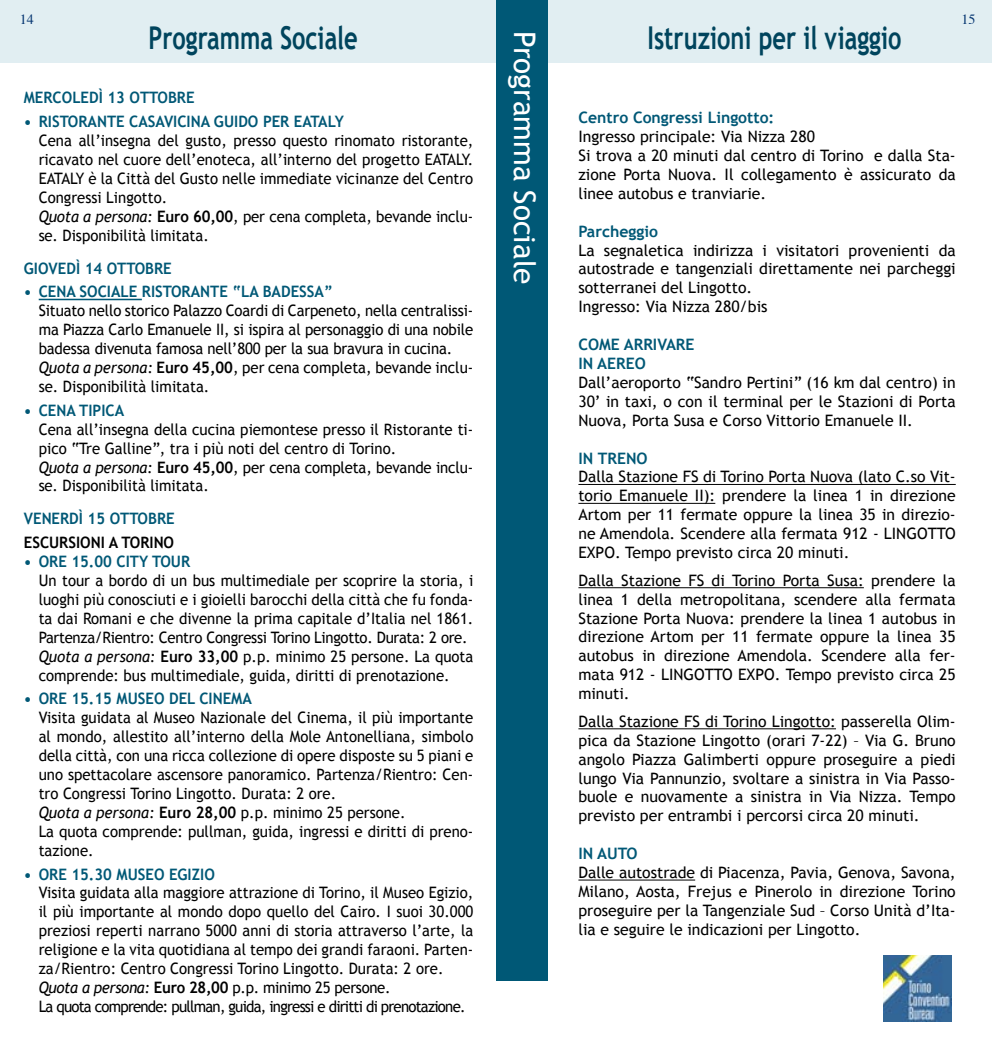
<style>
.page{position:relative;width:993px;height:1042px;background:#fff}
.page>*{position:absolute;margin:0;border:0;box-sizing:border-box;transform-origin:0 0}
.t1{font:700 31.5px "Trebuchet MS";color:#00445d;scale:.75 1}
.t2{font:29.75px "Trebuchet MS";color:#fff}
.t3{font:15.75px/18.9px "Trebuchet MS";color:#000;scale:.95 1}
.t4{font:15.75px/18.9px "Trebuchet MS";color:#000;text-align:justify}
.t5{font:700 15.75px "Trebuchet MS";color:#005876;scale:.95 1}
.t6{font:700 15.75px/18.9px "Trebuchet MS";color:#005876}
.t7{font:700 15.75px "Trebuchet MS";color:#000;scale:.95 1}
.t8{font:14px "Times";color:#00316e}
.s1{font-style:italic}
.s2{font-weight:700}
</style>
<div class="page">
<div style="left:456px;top:0;width:534px;height:878px;background:#e1eef2"></div>
<div style="left:496px;top:63px;width:494px;height:975px;background:#fff"></div>
<div style="left:0;top:0;width:496px;height:878px;background:#e1eef2"></div>
<div style="left:0;top:63px;width:496px;height:967px;background:#fff"></div>
<div style="left:496px;top:0;width:51px;height:980px;background:#005876"></div>
<hr style="left:578px;top:484px;width:377px;height:1px;background:#000">
<hr style="left:578px;top:503px;width:137px;height:1px;background:#000">
<hr style="left:578px;top:587px;width:285px;height:1px;background:#000">
<hr style="left:578px;top:728px;width:257px;height:1px;background:#000">
<hr style="left:578px;top:879px;width:117px;height:1px;background:#000">
<hr style="left:39px;top:299px;width:103px;height:1px;background:#005876">
<img style="left:883px;top:955px;width:68px;height:66px">
<p class="t8" style="left:20px;top:14px;width:15px">14</p>
<p class="t8" style="left:961px;top:14px;width:15px">15</p>
<h1 class="t1" style="left:148px;top:20px;width:280px">Programma Sociale</h1>
<h2 class="t2" style="left:542px;top:31px;width:255px;rotate:90deg">Programma Sociale</h2>
<h1 class="t1" style="left:647px;top:20px;width:340px">Istruzioni per il viaggio</h1>
<p class="t5" style="left:24px;top:89px;width:181px">MERCOLEDÌ 13 OTTOBRE</p>
<p class="t5" style="left:24px;top:112px;width:338px">• RISTORANTE CASAVICINA GUIDO PER EATALY</p>
<p class="t3" style="left:39px;top:131px;width:459px">Cena all’insegna del gusto, presso questo rinomato ristorante, ricavato nel cuore dell’enoteca, all’interno del progetto EATALY.<br>EATALY è la Città del Gusto nelle immediate vicinanze del Centro Congressi Lingotto.<br><span class="s1">Quota a persona:</span> <span class="s2">Euro 60,00</span>, per cena completa, bevande inclu&shy;se. Disponibilità limitata.</p>
<p class="t5" style="left:24px;top:259px;width:157px">GIOVEDÌ 14 OTTOBRE</p>
<p class="t5" style="left:24px;top:283px;width:326px">• CENA SOCIALE RISTORANTE “LA BADESSA”</p>
<p class="t3" style="left:39px;top:301px;width:459px">Situato nello storico Palazzo Coardi di Carpeneto, nella centralissi&shy;ma Piazza Carlo Emanuele II, si ispira al personaggio di una nobile badessa divenuta famosa nell’800 per la sua bravura in cucina.<br><span class="s1">Quota a persona:</span> <span class="s2">Euro 45,00</span>, per cena completa, bevande inclu&shy;se. Disponibilità limitata.</p>
<p class="t5" style="left:24px;top:401px;width:107px">• CENA TIPICA</p>
<p class="t3" style="left:39px;top:420px;width:459px">Cena all’insegna della cucina piemontese presso il Ristorante ti&shy;pico “Tre Galline”, tra i più noti del centro di Torino.<br><span class="s1">Quota a persona:</span> <span class="s2">Euro 45,00</span>, per cena completa, bevande inclu&shy;se. Disponibilità limitata.</p>
<p class="t5" style="left:24px;top:509px;width:160px">VENERDÌ 15 OTTOBRE</p>
<p class="t7" style="left:24px;top:533px;width:160px">ESCURSIONI A TORINO</p>
<p class="t5" style="left:24px;top:552px;width:177px">• ORE 15.00 CITY TOUR</p>
<p class="t3" style="left:39px;top:571px;width:459px">Un tour a bordo di un bus multimediale per scoprire la storia, i luoghi più conosciuti e i gioielli barocchi della città che fu fonda&shy;ta dai Romani e che divenne la prima capitale d’Italia nel 1861.<br>Partenza/Rientro: Centro Congressi Torino Lingotto. Durata: 2 ore.<br><span class="s1">Quota a persona:</span> <span class="s2">Euro 33,00</span> p.p. minimo 25 persone. La quota comprende: bus multimediale, guida, diritti di prenotazione.</p>
<p class="t5" style="left:24px;top:689px;width:241px">• ORE 15.15 MUSEO DEL CINEMA</p>
<p class="t3" style="left:39px;top:708px;width:459px">Visita guidata al Museo Nazionale del Cinema, il più importante al mondo, allestito all’interno della Mole Antonelliana, simbolo della città, con una ricca collezione di opere disposte su 5 piani e uno spettacolare ascensore panoramico. Partenza/Rientro: Cen&shy;tro Congressi Torino Lingotto. Durata: 2 ore.<br><span class="s1">Quota a persona:</span> <span class="s2">Euro 28,00</span> p.p. minimo 25 persone.<br>La quota comprende: pullman, guida, ingressi e diritti di preno&shy;tazione.</p>
<p class="t5" style="left:24px;top:865px;width:202px">• ORE 15.30 MUSEO EGIZIO</p>
<p class="t3" style="left:39px;top:883px;width:459px">Visita guidata alla maggiore attrazione di Torino, il Museo Egizio, il più importante al mondo dopo quello del Cairo. I suoi 30.000 preziosi reperti narrano 5000 anni di storia attraverso l’arte, la religione e la vita quotidiana al tempo dei grandi faraoni. Parten&shy;za/Rientro: Centro Congressi Torino Lingotto. Durata: 2 ore.<br><span class="s1">Quota a persona:</span> <span class="s2">Euro 28,00</span> p.p. minimo 25 persone.<br>La quota comprende: pullman, guida, ingressi e diritti di prenotazione.</p>
<p class="t6" style="left:578px;top:108px;width:197px">Centro Congressi Lingotto:</p>
<p class="t4" style="left:578px;top:127px;width:379px;text-align:left">Ingresso principale: Via Nizza 280<br>Si trova a 20 minuti dal centro di Torino e dalla Sta&shy;zione Porta Nuova. Il collegamento è assicurato da linee autobus e tranviarie.</p>
<p class="t6" style="left:578px;top:222px;width:81px">Parcheggio</p>
<p class="t4" style="left:578px;top:240px;width:378px;text-align:left">La segnaletica indirizza i visitatori provenienti da autostrade e tangenziali direttamente nei parcheggi sotterranei del Lingotto.<br>Ingresso: Via Nizza 280/bis</p>
<p class="t6" style="left:578px;top:335px;width:118px">COME ARRIVARE<br>IN AEREO</p>
<p class="t4" style="left:578px;top:373px;width:378px">Dall’aeroporto “Sandro Pertini” (16 km dal centro) in 30’ in taxi, o con il terminal per le Stazioni di Porta Nuova, Porta Susa e Corso Vittorio Emanuele II.</p>
<p class="t6" style="left:578px;top:448px;width:71px">IN TRENO</p>
<p class="t4" style="left:578px;top:467px;width:379px">Dalla Stazione FS di Torino Porta Nuova (lato C.so Vit&shy;torio Emanuele II): prendere la linea 1 in direzione Artom per 11 fermate oppure la linea 35 in direzio&shy;ne Amendola. Scendere alla fermata 912 - LINGOTTO EXPO. Tempo previsto circa 20 minuti.</p>
<p class="t4" style="left:578px;top:570px;width:379px">Dalla Stazione FS di Torino Porta Susa: prendere la linea 1 della metropolitana, scendere alla fermata Stazione Porta Nuova: prendere la linea 1 autobus in direzione Artom per 11 fermate oppure la linea 35 autobus in direzione Amendola. Scendere alla fer&shy;mata 912 - LINGOTTO EXPO. Tempo previsto circa 25 minuti.</p>
<p class="t4" style="left:578px;top:712px;width:379px">Dalla Stazione FS di Torino Lingotto: passerella Olim&shy;pica da Stazione Lingotto (orari 7-22) – Via G. Bruno angolo Piazza Galimberti oppure proseguire a piedi lungo Via Pannunzio, svoltare a sinistra in Via Passo&shy;buole e nuovamente a sinistra in Via Nizza. Tempo previsto per entrambi i percorsi circa 20 minuti.</p>
<p class="t6" style="left:578px;top:844px;width:61px">IN AUTO</p>
<p class="t4" style="left:578px;top:863px;width:379px">Dalle autostrade di Piacenza, Pavia, Genova, Savona, Milano, Aosta, Frejus e Pinerolo in direzione Torino proseguire per la Tangenziale Sud – Corso Unità d’Ita&shy;lia e seguire le indicazioni per Lingotto.</p>
</div>
